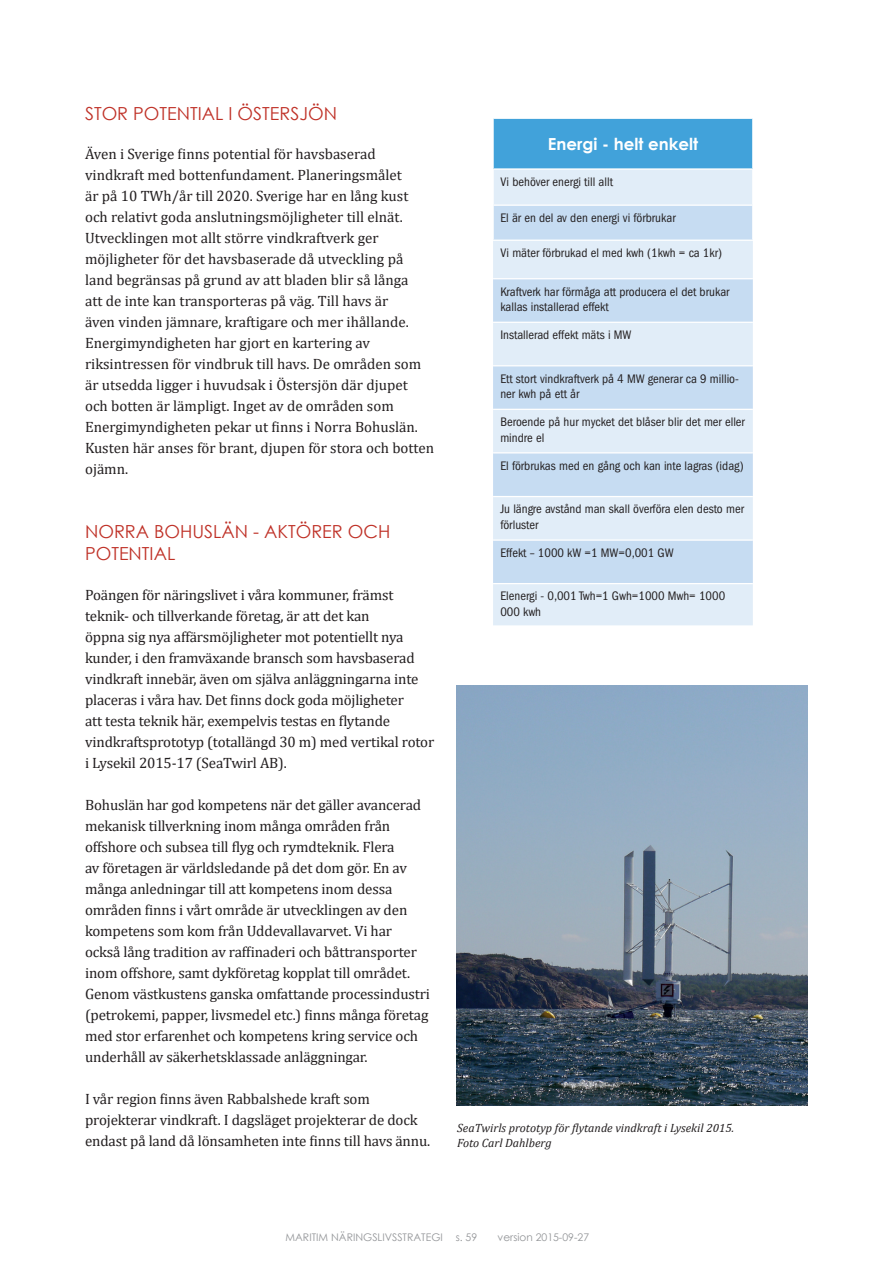
<style>
.page{position:relative;width:893px;height:1263px;background:#fff}
.page>*{position:absolute;margin:0;border:0;box-sizing:border-box;transform-origin:0 0}
.t1{font:18px/21.6px "Century Gothic";color:#bf3127}
.t2{font:700 16.65px "Century Gothic";color:#fff}
.t3{font:15px/21px "Cambria";letter-spacing:-.01em;color:#231f20}
.t4{font:condensed 12.75px/15.3px "Franklin Gothic";color:#231f20}
.t5{font:italic 12px/15px "Cambria";color:#231f20}
.t6{font:10.5px "Century Gothic";color:#939598}
</style>
<div class="page">
<div style="left:493px;top:118px;width:260px;height:51px;background:#41a2da"></div>
<div style="left:493px;top:170px;width:260px;height:455px;background:#e1edf8"></div>
<svg style="left:493px;top:206px;width:260px;height:377px;background:#d2e3f4"></svg>
<hr style="left:752px;top:119px;width:1px;height:49px;background:#fff">
<hr style="left:492px;top:206px;width:2px;height:34px;background:#fff">
<hr style="left:752px;top:206px;width:1px;height:34px;background:#fff">
<hr style="left:492px;top:118px;width:261px;height:1px;background:#fff">
<hr style="left:492px;top:119px;width:2px;height:49px;background:#fff">
<hr style="left:752px;top:170px;width:1px;height:34px;background:#fff">
<hr style="left:492px;top:170px;width:2px;height:34px;background:#fff">
<hr style="left:492px;top:168px;width:261px;height:2px;background:#fff">
<hr style="left:492px;top:204px;width:261px;height:2px;background:#fff">
<hr style="left:492px;top:240px;width:261px;height:1px;background:#fff">
<hr style="left:493px;top:278px;width:260px;height:1px;background:#fff">
<hr style="left:493px;top:322px;width:260px;height:1px;background:#fff">
<hr style="left:493px;top:365px;width:260px;height:1px;background:#fff">
<hr style="left:493px;top:409px;width:260px;height:1px;background:#fff">
<hr style="left:493px;top:452px;width:260px;height:1px;background:#fff">
<hr style="left:493px;top:496px;width:260px;height:1px;background:#fff">
<hr style="left:493px;top:539px;width:260px;height:2px;background:#fff">
<hr style="left:493px;top:583px;width:260px;height:1px;background:#fff">
<img style="left:457px;top:686px;width:350px;height:420px">
<p class="t1" style="left:85px;top:102px;width:253px">STOR POTENTIAL I ÖSTERSJÖN</p>
<p class="t3" style="left:85px;top:143px;width:351px">Även i Sverige finns potential för havsbaserad vindkraft med bottenfundament. Planeringsmålet<br>är på 10 TWh/år till 2020. Sverige har en lång kust och relativt goda anslutningsmöjligheter till elnät.<br>Utvecklingen mot allt större vindkraftverk ger möjligheter för det havsbaserade då utveckling på land begränsas på grund av att bladen blir så långa<br>att de inte kan transporteras på väg. Till havs är<br>även vinden jämnare, kraftigare och mer ihållande.<br>Energimyndigheten har gjort en kartering av riksintressen för vindbruk till havs. De områden som är utsedda ligger i huvudsak i Östersjön där djupet och botten är lämpligt. Inget av de områden som Energimyndigheten pekar ut finns i Norra Bohuslän.<br>Kusten här anses för brant, djupen för stora och botten ojämn.</p>
<p class="t1" style="left:85px;top:521px;width:307px">NORRA BOHUSLÄN - AKTÖRER OCH<br>POTENTIAL</p>
<p class="t3" style="left:85px;top:584px;width:351px">Poängen för näringslivet i våra kommuner, främst teknik- och tillverkande företag, är att det kan<br>öppna sig nya affärsmöjligheter mot potentiellt nya kunder, i den framväxande bransch som havsbaserad vindkraft innebär, även om själva anläggningarna inte placeras i våra hav. Det finns dock goda möjligheter<br>att testa teknik här, exempelvis testas en flytande vindkraftsprototyp (totallängd 30 m) med vertikal rotor i Lysekil 2015-17 (SeaTwirl AB).</p>
<p class="t3" style="left:85px;top:794px;width:346px">Bohuslän har god kompetens när det gäller avancerad mekanisk tillverkning inom många områden från offshore och subsea till flyg och rymdteknik. Flera<br>av företagen är världsledande på det dom gör. En av många anledningar till att kompetens inom dessa områden finns i vårt område är utvecklingen av den kompetens som kom från Uddevallavarvet. Vi har också lång tradition av raffinaderi och båttransporter inom offshore, samt dykföretag kopplat till området.<br>Genom västkustens ganska omfattande processindustri (petrokemi, papper, livsmedel etc.) finns många företag med stor erfarenhet och kompetens kring service och underhåll av säkerhetsklassade anläggningar.</p>
<p class="t3" style="left:85px;top:1088px;width:347px">I vår region finns även Rabbalshede kraft som projekterar vindkraft. I dagsläget projekterar de dock endast på land då lönsamheten inte finns till havs ännu.</p>
<p class="t2" style="left:548px;top:131px;width:152px">Energi - helt enkelt</p>
<p class="t4" style="left:500px;top:174px;width:114px">Vi behöver energi till allt</p>
<p class="t4" style="left:500px;top:210px;width:177px">El är en del av den energi vi förbrukar</p>
<p class="t4" style="left:500px;top:245px;width:223px">Vi mäter förbrukad el med kwh (1kwh = ca 1kr)</p>
<p class="t4" style="left:500px;top:284px;width:231px">Kraftverk har förmåga att producera el det brukar kallas installerad effekt</p>
<p class="t4" style="left:500px;top:327px;width:133px">Installerad effekt mäts i MW</p>
<p class="t4" style="left:500px;top:371px;width:240px">Ett stort vindkraftverk på 4 MW generar ca 9 millio&shy;ner kwh på ett år</p>
<p class="t4" style="left:500px;top:414px;width:246px">Beroende på hur mycket det blåser blir det mer eller mindre el</p>
<p class="t4" style="left:500px;top:458px;width:245px">El förbrukas med en gång och kan inte lagras (idag)</p>
<p class="t4" style="left:500px;top:502px;width:245px">Ju längre avstånd man skall överföra elen desto mer förluster</p>
<p class="t4" style="left:500px;top:545px;width:175px">Effekt – 1000 kW =1 MW=0,001 GW</p>
<p class="t4" style="left:500px;top:589px;width:226px">Elenergi - 0,001 Twh=1 Gwh=1000 Mwh= 1000<br>000 kwh</p>
<p class="t5" style="left:457px;top:1120px;width:278px">SeaTwirls prototyp för flytande vindkraft i Lysekil 2015.<br>Foto Carl Dahlberg</p>
<p class="t6" style="left:286px;top:1230px;width:193px">MARITIM NÄRINGSLIVSSTRATEGI s. 59</p>
<p class="t6" style="left:497px;top:1230px;width:93px">version 2015-09-27</p>
</div>
